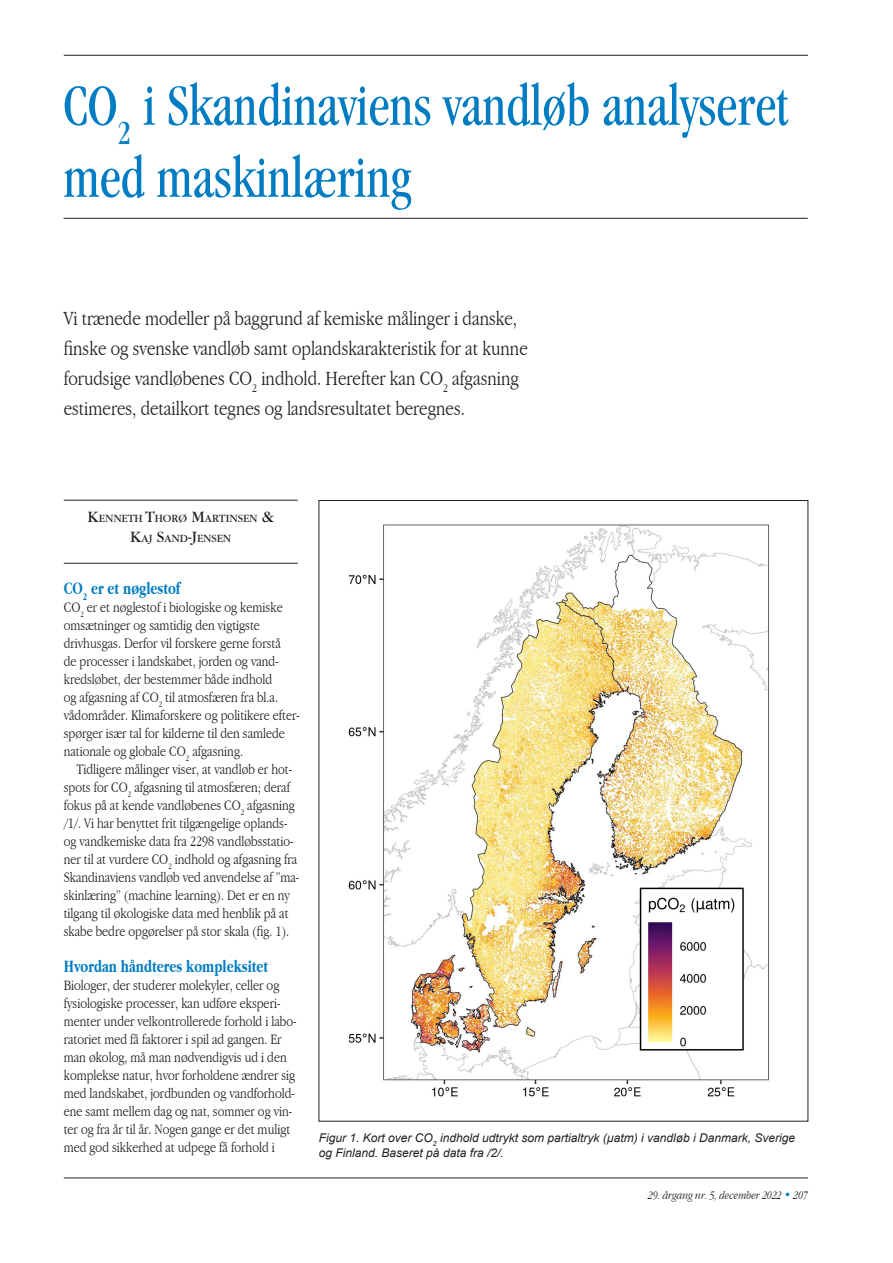
<style>
.page{position:relative;width:893px;height:1263px;background:#fff}
.page>*{position:absolute;margin:0;border:0;box-sizing:border-box;transform-origin:0 0}
.VJ_Overskrift{font:condensed 60px/72px "Garamond";color:#007cc2;scale:.9 1}
.VJ_Menu{font:300 condensed 21px/30px "Garamond";color:#231f20}
.VJ_Mellemrubrik{font:700 condensed 18px "Garamond";color:#007cc2;scale:.9 1}
.VJ_Bodytekst{font:300 condensed 15px/18px "Garamond";color:#231f20}
.VJ_Bodytekst_indryk{font:300 condensed 15px/18px "Garamond";color:#231f20}
.VJ_Figurtekst{font:italic 12px/15px "Arial";color:#231f20}
.t1{font:italic 300 condensed 12px "Garamond";color:#231f20}
.VJ_Forfatternavn{font:11.55px/19.8px "Garamond";color:#231f20;text-align:center}
.s1{font-size:16.5px}
.s2{color:#007cc2}
</style>
<div class="page">
<hr style="left:64px;top:1177px;width:744px;height:1px;background:#231f20">
<svg style="left:642px;top:1177px;width:166px;height:2px"></svg>
<hr style="left:64px;top:55px;width:744px;height:1px;background:#231f20">
<hr style="left:64px;top:218px;width:744px;height:1px;background:#231f20">
<hr style="left:64px;top:500px;width:234px;height:1px;background:#231f20">
<hr style="left:64px;top:563px;width:234px;height:1px;background:#231f20">
<svg style="left:85px;top:217px;width:192px;height:347px"></svg>
<img style="left:348px;top:524px;width:421px;height:573px">
<p class="VJ_Overskrift" style="left:64px;top:69px;width:806px">CO<sub>2</sub> i Skandinaviens vandløb analyseret med maskinlæring</p>
<p class="VJ_Menu" style="left:64px;top:303px;width:465px">Vi trænede modeller på baggrund af kemiske målinger i danske, finske og svenske vandløb samt oplandskarakteristik for at kunne forudsige vandløbenes CO<sub>2</sub> indhold. Herefter kan CO<sub>2</sub> afgasning estimeres, detailkort tegnes og landsresultatet beregnes.</p>
<p class="VJ_Forfatternavn" style="left:88px;top:508px;width:188px"><span class="s1">K</span>ENNETH <span class="s1">T</span>HORØ <span class="s1">M</span>ARTINSEN <span class="s1">&amp;<br>K</span>AJ <span class="s1">S</span>AND<span class="s1">-J</span>ENSEN</p>
<p class="VJ_Mellemrubrik" style="left:64px;top:578px;width:131px">CO<sub>2</sub> er et nøglestof</p>
<p class="VJ_Bodytekst" style="left:64px;top:598px;width:237px">CO<sub>2</sub> er et nøglestof i biologiske og kemiske omsætninger og samtidig den vigtigste drivhusgas. Derfor vil forskere gerne forstå<br>de processer i landskabet, jorden og vand&shy;kredsløbet, der bestemmer både indhold<br>og afgasning af CO<sub>2</sub> til atmosfæren fra bl.a. vådområder. Klimaforskere og politikere efter&shy;spørger især tal for kilderne til den samlede nationale og globale CO<sub>2</sub> afgasning.</p>
<p class="VJ_Bodytekst_indryk" style="left:64px;top:760px;width:236px;text-indent:13px">Tidligere målinger viser, at vandløb er hot&shy;spots for CO<sub>2</sub> afgasning til atmosfæren; deraf fokus på at kende vandløbenes CO<sub>2</sub> afgasning /1/. Vi har benyttet frit tilgængelige oplands&shy;og vandkemiske data fra 2298 vandløbsstatio&shy;ner til at vurdere CO<sub>2</sub> indhold og afgasning fra Skandinaviens vandløb ved anvendelse af ”ma&shy;skinlæring” (machine learning). Det er en ny tilgang til økologiske data med henblik på at skabe bedre opgørelser på stor skala (fig. 1).</p>
<p class="VJ_Mellemrubrik" style="left:64px;top:956px;width:229px">Hvordan håndteres kompleksitet</p>
<p class="VJ_Bodytekst" style="left:64px;top:976px;width:234px">Biologer, der studerer molekyler, celler og fysiologiske processer, kan udføre eksperi&shy;menter under velkontrollerede forhold i labo&shy;ratoriet med få faktorer i spil ad gangen. Er man økolog, må man nødvendigvis ud i den komplekse natur, hvor forholdene ændrer sig med landskabet, jordbunden og vandforhold&shy;ene samt mellem dag og nat, sommer og vin&shy;ter og fra år til år. Nogen gange er det muligt med god sikkerhed at udpege få forhold i</p>
<p class="VJ_Figurtekst" style="left:319px;top:1130px;width:478px">Figur 1. Kort over CO<sub>2</sub> indhold udtrykt som partialtryk (µatm) i vandløb i Danmark, Sverige og Finland. Baseret på data fra /2/.</p>
<p class="t1" style="left:648px;top:1189px;width:161px">29. årgang nr. 5, december 2022 <span class="s2">•</span> 207</p>
</div>
